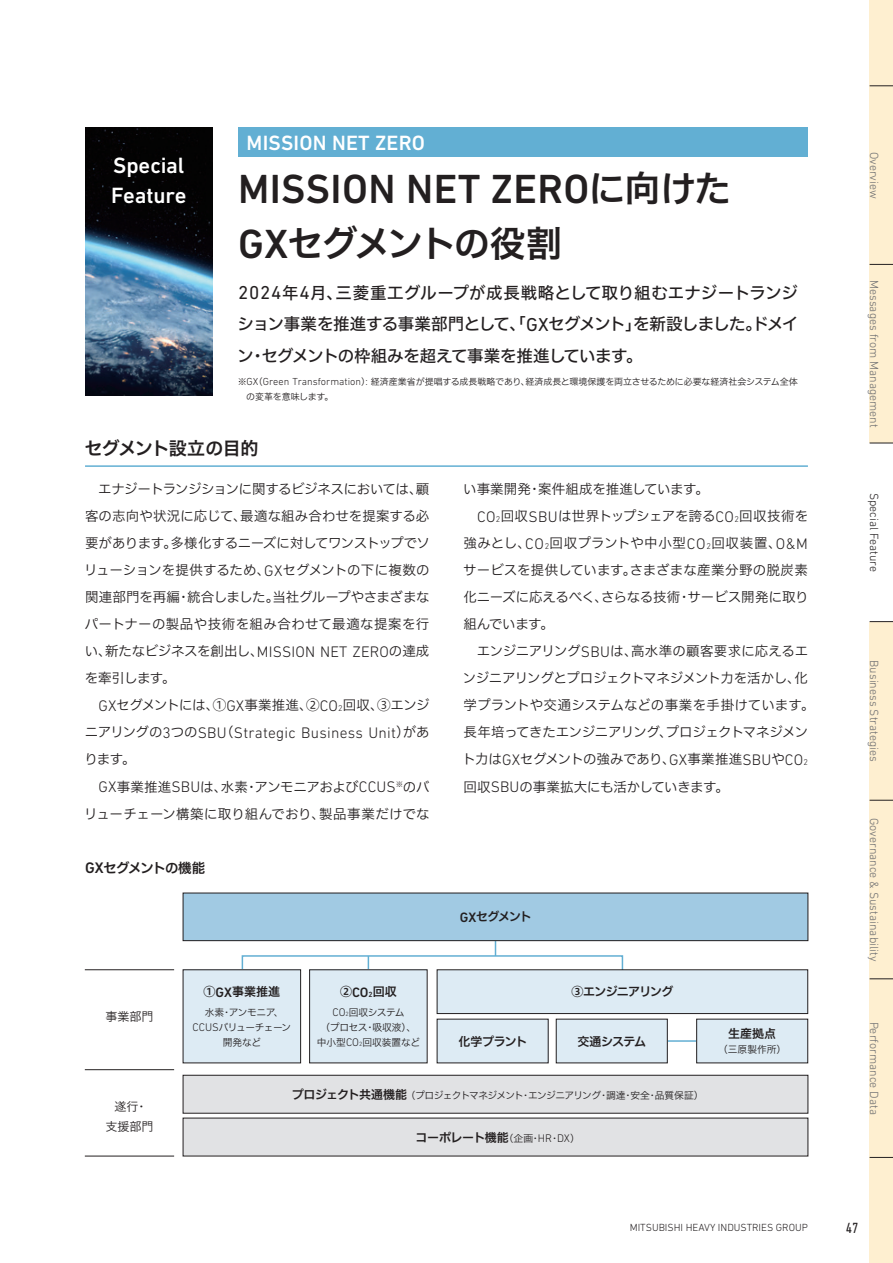
<style>
.page{position:relative;width:893px;height:1263px;background:#fff}
.page>*{position:absolute;margin:0;border:0;box-sizing:border-box;transform-origin:0 0}
.t1{font:500 41.4px "DIN Next LT Pro";letter-spacing:.01em;color:#231f20}
.t2{font:36px "Hiragino UD Sans F Std N W6";letter-spacing:-.055em;color:#231f20}
.t3{font:500 22.5px/30px "DIN Next LT Pro";letter-spacing:-.01em;color:#fff}
.t4{font:500 21px "DIN Next LT Pro";letter-spacing:.01em;color:#fff}
.t5{font:18px "Hiragino UD Sans F Std N W6";letter-spacing:-.03em;color:#231f20}
.t6{font:16.5px/31.5px "Hiragino UD Sans F Std N W5";letter-spacing:-.04em;color:#231f20;text-align:justify}
.t7{font:300 15.45px "DIN Next LT Pro";letter-spacing:.015em;color:#231f20}
.t8{font:condensed 15px "DIN Next LT Pro";color:#231f20}
.t9{font:13.5px/27px "Hiragino UD Sans F Std N W3";letter-spacing:-.01em;color:#231f20;text-align:justify}
.t10{font:13.5px "Hiragino UD Sans F Std N W3";letter-spacing:-.03em;color:#231f20}
.t11{font:13.5px "Hiragino UD Sans F Std N W3";letter-spacing:-.035em;color:#231f20}
.t12{font:13.5px "Hiragino UD Sans F Std N W3";letter-spacing:.025em;color:#231f20}
.t13{font:13.5px "Hiragino UD Sans F Std N W3";letter-spacing:-.04em;color:#231f20}
.t14{font:13.5px "Hiragino UD Sans F Std N W3";letter-spacing:.015em;color:#231f20}
.t15{font:13.5px "Hiragino UD Sans F Std N W3";letter-spacing:.01em;color:#231f20}
.t16{font:13.5px "Hiragino UD Sans F Std N W6";letter-spacing:-.065em;color:#231f20}
.t17{font:300 12px "DIN Next LT Pro";color:#6c6d70}
.t18{font:12px "Hiragino UD Sans F Std N W6";letter-spacing:-.045em;color:#231f20}
.t19{font:300 12px "DIN Next LT Pro";color:#231f20}
.t20{font:12px/19.5px "Hiragino UD Sans F Std N W3";color:#231f20;text-align:center}
.t21{font:12px "Hiragino UD Sans F Std N W6";letter-spacing:-.065em;color:#231f20}
.t22{font:300 10.5px "DIN Next LT Pro";color:#231f20}
.t23{font:9.75px/15px "Hiragino UD Sans F Std N W3";letter-spacing:-.05em;color:#231f20;text-align:center}
.t24{font:9.75px/15px "Hiragino UD Sans F Std N W3";letter-spacing:-.01em;color:#231f20;text-align:center}
.t25{font:9px/15px "Hiragino UD Sans F Std N W3";letter-spacing:-.02em;color:#231f20}
.s1{font-family:"Hiragino UD Sans F Std N W6";font-weight:400;font-size:36px}
.s2{font-family:"DIN Next LT Pro";font-weight:500;font-size:41.4px}
.s3{font-family:"DIN Next LT Pro";font-size:18.9px}
.s4{font-family:"DIN Next LT Pro";font-weight:300;font-size:10.35px}
.s5{font-family:"DIN Next LT Pro";font-weight:300;font-size:15.45px}
.s6{font-family:"DIN Next LT Pro";font-weight:300;font-size:8.55px}
.s7{font-family:"Hiragino UD Sans F Std N W3";font-weight:400;font-size:13.5px}
.s8{font-family:"DIN Next LT Pro";font-weight:500;font-size:15.45px}
.s9{font-family:"DIN Next LT Pro";font-weight:500;font-size:13.8px}
.s10{font-family:"DIN Next LT Pro";font-weight:300;font-size:11.25px}
.s11{font-family:"DIN Next LT Pro";font-weight:500;font-size:7.65px}
.s12{font-family:"DIN Next LT Pro";font-weight:300;font-size:6.15px}
.s13{font-family:"Hiragino UD Sans F Std N W6";font-size:12px}
.s14{font-family:"Hiragino UD Sans F Std N W3";font-size:9.75px}
</style>
<div class="page">
<hr style="left:657px;top:1040px;width:49px;height:2px;background:#62afd3">
<svg style="left:495px;top:941px;width:1px;height:14px"></svg>
<div style="left:242px;top:955px;width:381px;height:26px;border:2px solid #62afd3"></div>
<svg style="left:368px;top:956px;width:1px;height:13px"></svg>
<hr style="left:85px;top:465px;width:723px;height:2px;background:#62afd3">
<div style="left:238px;top:128px;width:570px;height:29px;background:#62afd3"></div>
<div style="left:183px;top:893px;width:625px;height:48px;background:#a1cae3"></div>
<div style="left:183px;top:893px;width:625px;height:48px;border:1px solid #231f20"></div>
<div style="left:183px;top:1075px;width:625px;height:38px;background:#e1e2e4"></div>
<div style="left:183px;top:1075px;width:625px;height:38px;border:1px solid #231f20"></div>
<div style="left:183px;top:1118px;width:625px;height:38px;background:#e1e2e4"></div>
<div style="left:183px;top:970px;width:118px;height:93px;background:#ddebf4"></div>
<div style="left:183px;top:969px;width:118px;height:94px;border:1px solid #231f20"></div>
<div style="left:310px;top:970px;width:117px;height:93px;background:#ddebf4"></div>
<div style="left:309px;top:969px;width:118px;height:94px;border:1px solid #231f20"></div>
<div style="left:437px;top:970px;width:371px;height:43px;background:#ddebf4"></div>
<div style="left:437px;top:969px;width:371px;height:45px;border:1px solid #231f20"></div>
<div style="left:437px;top:1019px;width:111px;height:44px;background:#ddebf4"></div>
<div style="left:556px;top:1019px;width:111px;height:44px;background:#ddebf4"></div>
<div style="left:697px;top:1019px;width:111px;height:44px;background:#ddebf4"></div>
<hr style="left:85px;top:969px;width:89px;height:1px;background:#231f20">
<hr style="left:85px;top:1156px;width:89px;height:1px;background:#231f20">
<hr style="left:85px;top:1069px;width:89px;height:1px;background:#231f20">
<img style="left:85px;top:128px;width:128px;height:267px">
<div style="left:870px;top:0;width:23px;height:1263px;background:#feefd0"></div>
<div style="left:870px;top:443px;width:23px;height:178px;background:#fff"></div>
<svg style="left:870px;top:86px;width:23px;height:1px"></svg>
<svg style="left:870px;top:1157px;width:23px;height:1px"></svg>
<svg style="left:870px;top:800px;width:23px;height:1px"></svg>
<svg style="left:870px;top:621px;width:23px;height:1px"></svg>
<svg style="left:870px;top:978px;width:23px;height:1px"></svg>
<svg style="left:870px;top:443px;width:23px;height:1px"></svg>
<svg style="left:870px;top:264px;width:23px;height:1px"></svg>
<h3 class="t3" style="left:111px;top:151px;width:77px">Special<br>Feature</h3>
<h3 class="t4" style="left:247px;top:130px;width:180px">MISSION NET ZERO</h3>
<h1 class="t1" style="left:238px;top:165px;width:494px">MISSION NET ZERO<span class="s1">に向けた</span></h1>
<h2 class="t2" style="left:238px;top:216px;width:325px"><span class="s2">GX</span>セグメントの役割</h2>
<p class="t6" style="left:237px;top:276px;width:563px"><span class="s3">2024</span>年<span class="s3">4</span>月、三菱重工グループが成長戦略として取り組むエナジートランジション事業を推進する事業部門として、「<span class="s3">GX</span>セグメント」を新設しました。ドメイン・セグメントの枠組みを超えて事業を推進しています。</p>
<p class="t25" style="left:246px;top:373px;width:553px;text-indent:-9px">※<span class="s4">GX</span>（<span class="s4">Green Transformation</span>）<span class="s4">:</span> 経済産業省が提唱する成長戦略であり、経済成長と環境保護を両立させるために必要な経済社会システム全体の変革を意味します。</p>
<h3 class="t5" style="left:85px;top:434px;width:175px">セグメント設立の目的</h3>
<p class="t9" style="left:84px;top:475px;width:347px;text-indent:14px">エナジートランジションに関するビジネスにおいては、顧客の志向や状況に応じて、最適な組み合わせを提案する必要があります。多様化するニーズに対してワンストップでソリューションを提供するため、<span class="s5">GX</span>セグメントの下に複数の関連部門を再編・統合しました。当社グループやさまざまなパートナーの製品や技術を組み合わせて最適な提案を行い、新たなビジネスを創出し、<span class="s5">MISSION NET ZERO</span>の達成を牽引します。</p>
<p class="t11" style="left:99px;top:695px;width:333px"><span class="s5">GX</span>セグメントには、①<span class="s5">GX</span>事業推進、②<span class="s5">CO</span><span class="s6">2</span>回収、③エンジ</p>
<p class="t7" style="left:85px;top:724px;width:346px"><span class="s7">ニアリングの</span>3<span class="s7">つの</span>SBU<span class="s7">（</span>Strategic Business Unit<span class="s7">）があ</span></p>
<p class="t9" style="left:84px;top:745px;width:53px">ります。</p>
<p class="t10" style="left:99px;top:776px;width:333px"><span class="s5">GX</span>事業推進<span class="s5">SBU</span>は、水素・アンモニアおよび<span class="s5">CCUS</span><sup>※</sup>のバ</p>
<p class="t14" style="left:84px;top:803px;width:347px">リューチェーン構築に取り組んでおり、製品事業だけでな</p>
<p class="t16" style="left:85px;top:857px;width:122px"><span class="s8">GX</span>セグメントの機能</p>
<p class="t20" style="left:105px;top:1006px;width:49px">事業部門</p>
<p class="t18" style="left:204px;top:983px;width:78px">①<span class="s9">GX</span>事業推進</p>
<p class="t23" style="left:193px;top:1004px;width:100px">水素・アンモニア、<br><span class="s10">CCUS</span>バリューチェーン開発など</p>
<p class="t18" style="left:340px;top:983px;width:58px">②<span class="s9">CO</span><span class="s11">2</span>回収</p>
<p class="t24" style="left:317px;top:1004px;width:105px"><span class="s10">CO</span><span class="s12">2</span>回収システム<br>（プロセス・吸収液）、中小型<span class="s10">CO</span><span class="s12">2</span>回収装置など</p>
<p class="t9" style="left:463px;top:475px;width:247px">い事業開発・案件組成を推進しています。</p>
<p class="t9" style="left:477px;top:502px;width:333px"><span class="s5">CO</span><span class="s6">2</span>回収<span class="s5">SBU</span>は世界トップシェアを誇る<span class="s5">CO</span><span class="s6">2</span>回収技術を</p>
<p class="t12" style="left:463px;top:533px;width:346px">強みとし、<span class="s5">CO</span><span class="s6">2</span>回収プラントや中小型<span class="s5">CO</span><span class="s6">2</span>回収装置、<span class="s5">O&amp;M</span></p>
<p class="t15" style="left:463px;top:560px;width:346px">サービスを提供しています。さまざまな産業分野の脱炭素</p>
<p class="t9" style="left:463px;top:583px;width:347px">化ニーズに応えるべく、さらなる技術・サービス開発に取り</p>
<p class="t9" style="left:463px;top:610px;width:92px">組んでいます。</p>
<p class="t9" style="left:477px;top:637px;width:333px">エンジニアリング<span class="s5">SBU</span>は、高水準の顧客要求に応えるエ</p>
<p class="t13" style="left:463px;top:668px;width:346px">ンジニアリングとプロジェクトマネジメント力を活かし、化</p>
<p class="t9" style="left:463px;top:691px;width:353px">学プラントや交通システムなどの事業を手掛けています。</p>
<p class="t10" style="left:463px;top:722px;width:346px">長年培ってきたエンジニアリング、プロジェクトマネジメン</p>
<p class="t10" style="left:462px;top:749px;width:347px">ト力は<span class="s5">GX</span>セグメントの強みであり、<span class="s5">GX</span>事業推進<span class="s5">SBU</span>や<span class="s5">CO</span><span class="s6">2</span></p>
<p class="t9" style="left:463px;top:772px;width:267px">回収<span class="s5">SBU</span>の事業拡大にも活かしていきます。</p>
<p class="t18" style="left:460px;top:908px;width:73px"><span class="s9">GX</span>セグメント</p>
<p class="t18" style="left:459px;top:1032px;width:70px">化学プラント</p>
<p class="t21" style="left:572px;top:982px;width:103px">③エンジニアリング</p>
<p class="t18" style="left:578px;top:1032px;width:70px">交通システム</p>
<p class="t18" style="left:728px;top:1024px;width:49px">生産拠点</p>
<p class="t23" style="left:718px;top:1041px;width:70px">（三原製作所）</p>
<p class="t20" style="left:105px;top:1096px;width:49px">遂行・支援部門</p>
<p class="t23" style="left:292px;top:1087px;width:413px"><span class="s13">プロジェクト共通機能</span>（プロジェクトマネジメント・エンジニアリング・調達・安全・品質保証）</p>
<p class="t18" style="left:416px;top:1128px;width:166px">コーポレート機能<span class="s14">（企画・</span><span class="s10">HR</span><span class="s14">・</span><span class="s10">DX</span><span class="s14">）</span></p>
<p class="t17" style="left:881px;top:152px;width:49px;rotate:90deg">Overview</p>
<p class="t17" style="left:881px;top:280px;width:149px;rotate:90deg">Messages from Management</p>
<p class="t19" style="left:881px;top:493px;width:81px;rotate:90deg">Special Feature</p>
<p class="t17" style="left:881px;top:660px;width:103px;rotate:90deg">Business Strategies</p>
<p class="t17" style="left:881px;top:818px;width:145px;rotate:90deg">Governance &amp; Sustainability</p>
<p class="t17" style="left:881px;top:1021px;width:95px;rotate:90deg">Performance Data</p>
<p class="t22" style="left:630px;top:1222px;width:180px">MITSUBISHI HEAVY INDUSTRIES GROUP</p>
<p class="t8" style="left:846px;top:1219px;width:14px">47</p>
</div>
